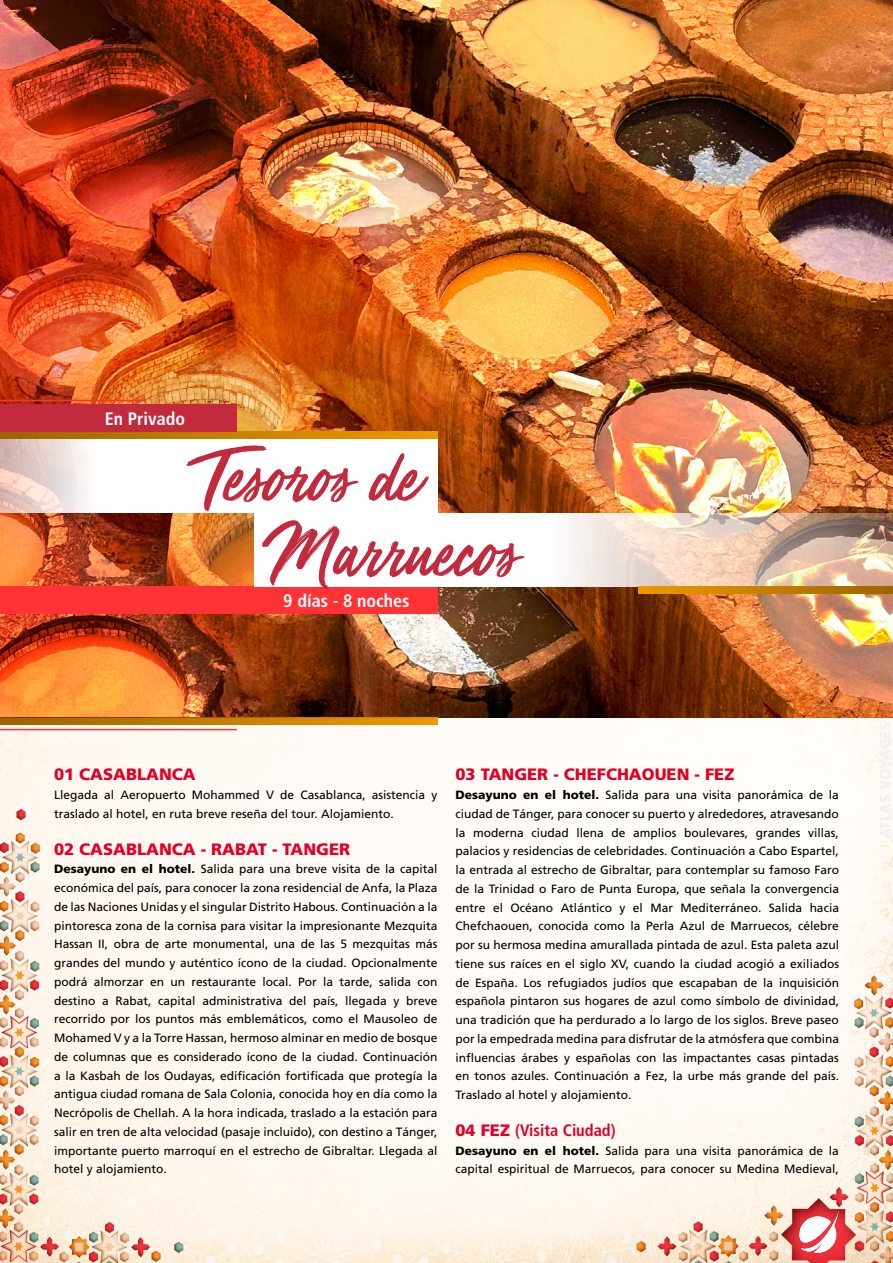
<style>
.page{position:relative;width:893px;height:1263px;background:#fff}
.page>*{position:absolute;margin:0;border:0;box-sizing:border-box;transform-origin:0 0}
.t1{font:75px/75px "Mega Fresh";color:#c22a3d}
.t2{font:700 condensed 18px "Frutiger";color:#fff}
.t3{font:900 16.5px "Frutiger";color:#e20027}
.t4{font:700 condensed 16.5px "Frutiger";color:#e20027}
.t5{font:12px/18.8px "Frutiger";color:#000}
.s1{font-weight:900}
.s2{font-weight:900;font-stretch:normal}
</style>
<div class="page">
<img style="left:0;top:718px;width:893px;height:545px">
<img style="left:800px;top:1210px;width:39px;height:43px">
<img style="left:660px;top:0;width:233px;height:718px">
<svg style="left:0;top:718px;width:437px;height:7px;background:#c47f00"></svg>
<hr style="left:0;top:729px;width:237px;height:1px;background:#ff3235">
<img style="left:394px;top:0;width:266px;height:718px">
<img style="left:0;top:0;width:394px;height:718px">
<div style="left:0;top:586px;width:437px;height:28px;background:#ff3235"></div>
<svg style="left:0;top:439px;width:437px;height:73px"></svg>
<svg style="left:255px;top:512px;width:638px;height:74px"></svg>
<svg style="left:0;top:432px;width:437px;height:7px;background:#c47f00"></svg>
<svg style="left:638px;top:586px;width:255px;height:7px;background:#c47f00"></svg>
<hr style="left:0;top:400px;width:145px;height:1px;background:#ff3235">
<div style="left:0;top:404px;width:237px;height:28px;background:#c22a3d"></div>
<h2 class="t2" style="left:105px;top:408px;width:82px">En Privado</h2>
<h1 class="t1" style="left:270px;top:449px;width:249px;text-indent:-69px">Tesoros de<br>Marruecos</h1>
<h2 class="t2" style="left:283px;top:590px;width:128px">9 días - 8 noches</h2>
<h3 class="t3" style="left:54px;top:765px;width:143px">01 CASABLANCA</h3>
<p class="t5" style="left:54px;top:785px;width:385px">Llegada al Aeropuerto Mohammed V de Casablanca, asistencia y traslado al hotel, en ruta breve reseña del tour. Alojamiento.</p>
<h3 class="t3" style="left:54px;top:839px;width:298px">02 CASABLANCA - RABAT - TANGER</h3>
<p class="t5" style="left:54px;top:860px;width:385px;text-align:justify"><span class="s1">Desayuno en el hotel.</span> Salida para una breve visita de la capital económica del país, para conocer la zona residencial de Anfa, la Plaza de las Naciones Unidas y el singular Distrito Habous. Continuación a la pintoresca zona de la cornisa para visitar la impresionante Mezquita Hassan II, obra de arte monumental, una de las 5 mezquitas más grandes del mundo y auténtico ícono de la ciudad. Opcionalmente podrá almorzar en un restaurante local. Por la tarde, salida con destino a Rabat, capital administrativa del país, llegada y breve recorrido por los puntos más emblemáticos, como el Mausoleo de Mohamed V y a la Torre Hassan, hermoso alminar en medio de bosque de columnas que es considerado ícono de la ciudad. Continuación a la Kasbah de los Oudayas, edificación fortificada que protegía la antigua ciudad romana de Sala Colonia, conocida hoy en día como la Necrópolis de Chellah. A la hora indicada, traslado a la estación para salir en tren de alta velocidad (pasaje incluido), con destino a Tánger, importante puerto marroquí en el estrecho de Gibraltar. Llegada al hotel y alojamiento.</p>
<h3 class="t3" style="left:455px;top:765px;width:280px">03 TANGER - CHEFCHAOUEN - FEZ</h3>
<p class="t5" style="left:455px;top:785px;width:385px;text-align:justify"><span class="s1">Desayuno en el hotel.</span> Salida para una visita panorámica de la ciudad de Tánger, para conocer su puerto y alrededores, atravesando la moderna ciudad llena de amplios boulevares, grandes villas, palacios y residencias de celebridades. Continuación a Cabo Espartel, la entrada al estrecho de Gibraltar, para contemplar su famoso Faro de la Trinidad o Faro de Punta Europa, que señala la convergencia entre el Océano Atlántico y el Mar Mediterráneo. Salida hacia Chefchaouen, conocida como la Perla Azul de Marruecos, célebre por su hermosa medina amurallada pintada de azul. Esta paleta azul tiene sus raíces en el siglo XV, cuando la ciudad acogió a exiliados de España. Los refugiados judíos que escapaban de la inquisición española pintaron sus hogares de azul como símbolo de divinidad, una tradición que ha perdurado a lo largo de los siglos. Breve paseo por la empedrada medina para disfrutar de la atmósfera que combina influencias árabes y españolas con las impactantes casas pintadas en tonos azules. Continuación a Fez, la urbe más grande del país.<br>Traslado al hotel y alojamiento.</p>
<h3 class="t4" style="left:455px;top:1120px;width:162px"><span class="s2">04 FEZ</span> (Visita Ciudad)</h3>
<p class="t5" style="left:455px;top:1141px;width:385px"><span class="s1">Desayuno en el hotel.</span> Salida para una visita panorámica de la capital espiritual de Marruecos, para conocer su Medina Medieval,</p>
</div>
